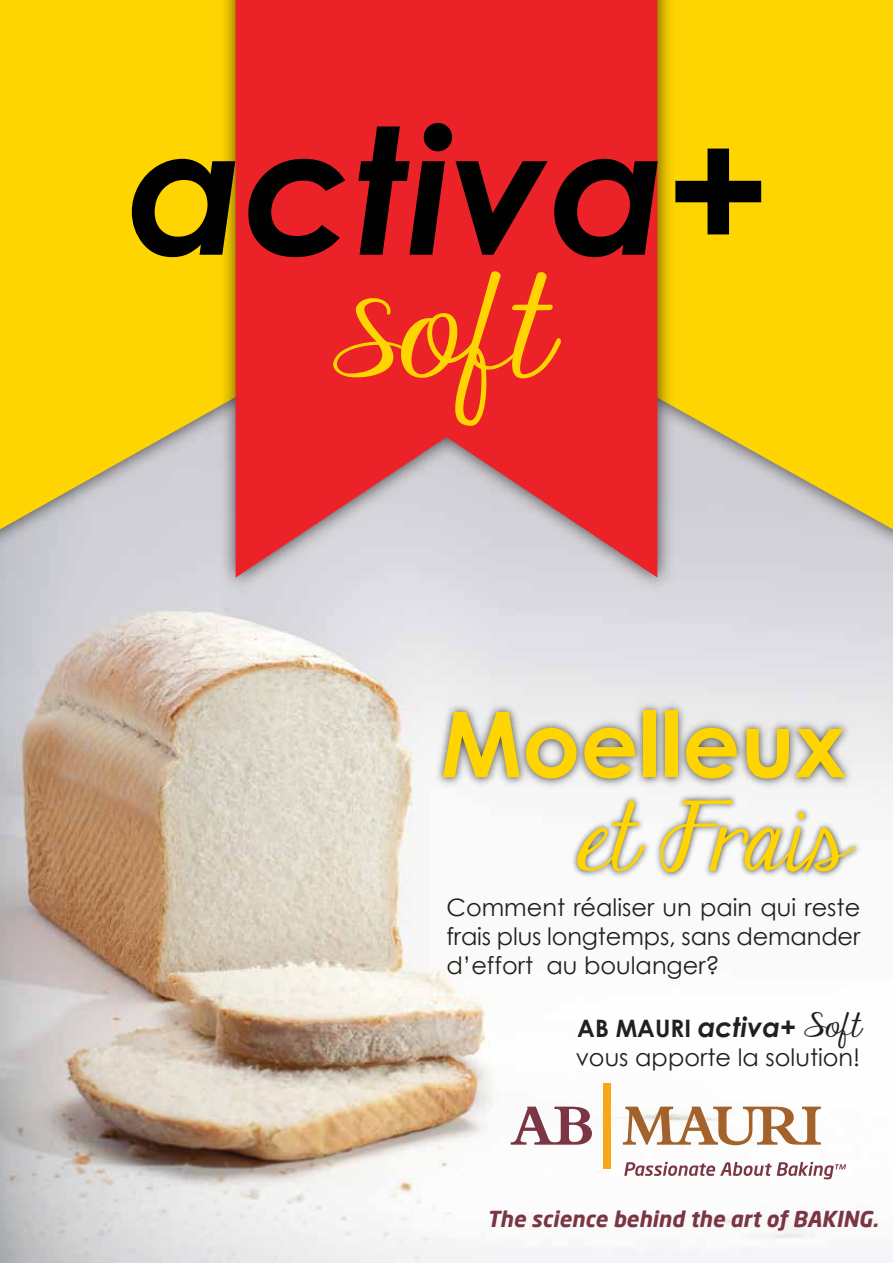
<style>
.page{position:relative;width:893px;height:1263px;background:#fff}
.page>*{position:absolute;margin:0;border:0;box-sizing:border-box;transform-origin:0 0}
.t1{font:121.05px "Janda Elegant Handwriting";color:#fed401}
.t2{font:24px/28.8px "Century Gothic";color:#231f20;text-align:justify}
.t3{font:italic 700 21.6px "Neo Sans";color:#7b3543}
.s1{font-size:90px}
.s2{font-weight:700}
.s3{font-weight:700;font-style:italic;font-size:27px}
.s4{font-family:"Janda Elegant Handwriting";font-size:28.5px}
</style>
<div class="page">
<img style="left:0;top:559px;width:893px;height:704px">
<svg style="left:0;top:0;width:893px;height:529px;background:#f7d219"></svg>
<img style="left:213px;top:0;width:467px;height:600px">
<svg style="left:236px;top:0;width:421px;height:577px;background:#e63b41"></svg>
<svg style="left:132px;top:159px;width:103px;height:98px;background:#685700"></svg>
<svg style="left:248px;top:159px;width:97px;height:98px;background:#7d1215"></svg>
<svg style="left:358px;top:123px;width:190px;height:132px;background:#8e1418"></svg>
<svg style="left:554px;top:159px;width:104px;height:98px;background:#640f11"></svg>
<svg style="left:675px;top:149px;width:86px;height:85px;background:#8f7700"></svg>
<img style="left:430px;top:697px;width:429px;height:95px">
<svg style="left:443px;top:712px;width:77px;height:65px;background:#e3cd59"></svg>
<svg style="left:526px;top:728px;width:51px;height:50px;background:#e4cc56"></svg>
<svg style="left:584px;top:728px;width:51px;height:50px;background:#e0c748"></svg>
<div style="left:643px;top:710px;width:12px;height:67px;background:#fed401"></div>
<div style="left:665px;top:710px;width:12px;height:67px;background:#fed401"></div>
<svg style="left:686px;top:728px;width:51px;height:50px;background:#e0c747"></svg>
<svg style="left:746px;top:729px;width:43px;height:49px;background:#e7ce4f"></svg>
<svg style="left:795px;top:729px;width:51px;height:48px;background:#e1cd65"></svg>
<img style="left:568px;top:791px;width:296px;height:90px">
<svg style="left:577px;top:801px;width:67px;height:70px"></svg>
<svg style="left:660px;top:800px;width:195px;height:72px"></svg>
<svg style="left:511px;top:1106px;width:81px;height:39px"></svg>
<svg style="left:623px;top:1106px;width:198px;height:39px"></svg>
<div style="left:604px;top:1083px;width:7px;height:85px;background:#faa61a"></div>
<svg style="left:624px;top:1162px;width:222px;height:17px"></svg>
<h1 class="t1" style="left:332px;top:240px;width:217px"><span class="s1">S</span>oft</h1>
<p class="t2" style="left:446px;top:893px;width:415px">Comment réaliser un pain qui reste frais plus longtemps, sans demander d’effort au boulanger?</p>
<p class="t2" style="left:576px;top:1013px;width:286px"><span class="s2">AB MAURI</span> <span class="s3">activa+</span> <span class="s4">Soft </span>vous apporte la solution!</p>
<p class="t3" style="left:487px;top:1204px;width:393px">The science behind the art of BAKING.</p>
</div>
